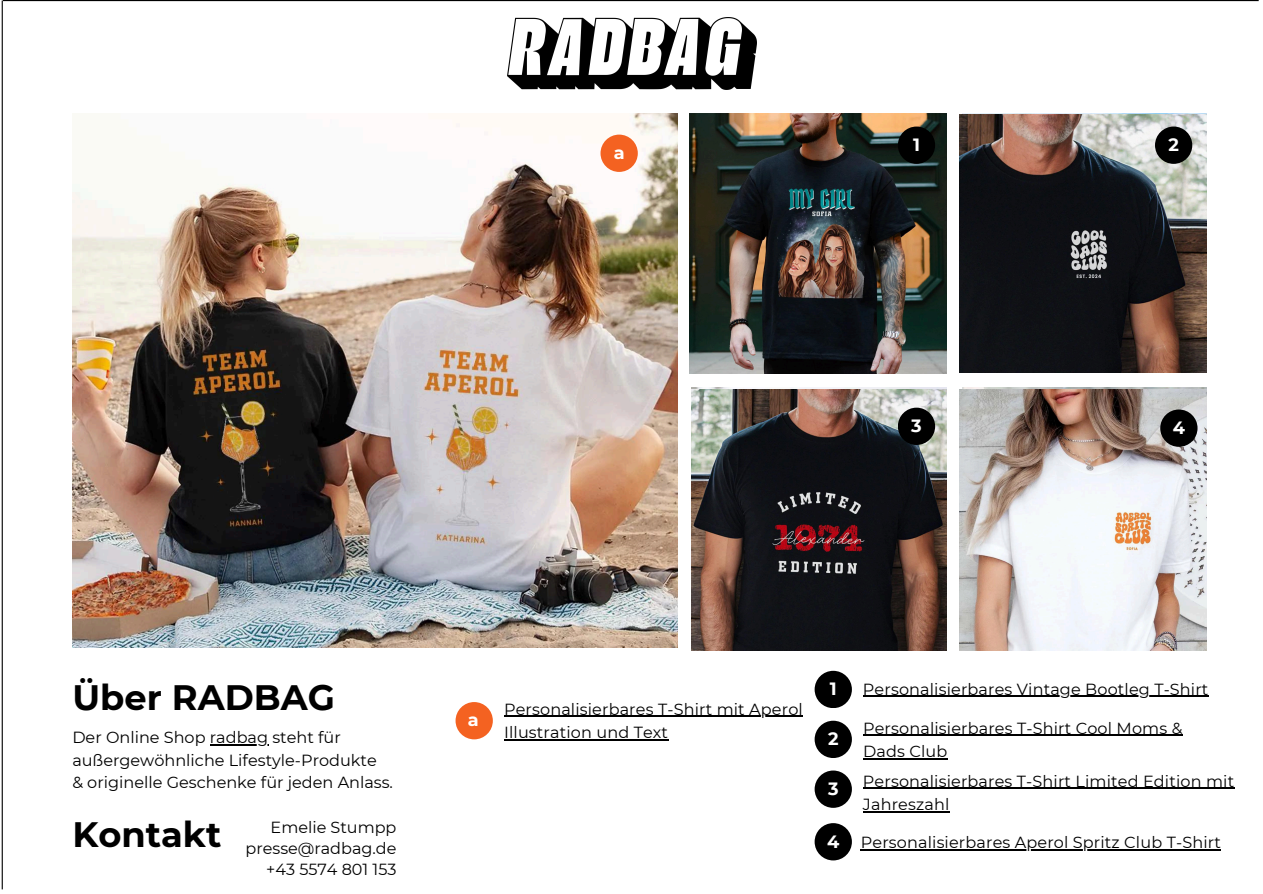
<style>
.page{position:relative;width:1263px;height:894px;background:#fff}
.page>*{position:absolute;margin:0;border:0;box-sizing:border-box;transform-origin:0 0}
.t1{font:700 35.25px "Montserrat";color:#000}
.t2{font:700 17.7px "Montserrat";color:#fff}
.t3{font:16.05px/23.7px "Montserrat";letter-spacing:.01em;color:#000}
</style>
<div class="page">
<div style="left:815px;top:670px;width:37px;height:38px;background:#000;border-radius:50%"></div>
<div style="left:815px;top:720px;width:37px;height:37px;background:#000;border-radius:50%"></div>
<div style="left:815px;top:822px;width:37px;height:38px;background:#000;border-radius:50%"></div>
<hr style="left:3px;top:0;width:1256px;height:1px;background:#000">
<hr style="left:2px;top:1px;width:1px;height:888px;background:#000">
<img style="left:689px;top:113px;width:258px;height:260px">
<div style="left:898px;top:126px;width:37px;height:38px;background:#000;border-radius:50%"></div>
<img style="left:959px;top:114px;width:247px;height:258px">
<div style="left:1155px;top:126px;width:37px;height:38px;background:#000;border-radius:50%"></div>
<img style="left:691px;top:389px;width:256px;height:261px">
<div style="left:898px;top:407px;width:37px;height:38px;background:#000;border-radius:50%"></div>
<img style="left:959px;top:389px;width:247px;height:261px">
<div style="left:1160px;top:409px;width:37px;height:37px;background:#000;border-radius:50%"></div>
<div style="left:815px;top:770px;width:37px;height:37px;background:#000;border-radius:50%"></div>
<img style="left:73px;top:113px;width:604px;height:534px">
<div style="left:600px;top:134px;width:38px;height:38px;background:#f46221;border-radius:50%"></div>
<div style="left:456px;top:701px;width:37px;height:38px;background:#f46221;border-radius:50%"></div>
<hr style="left:863px;top:734px;width:320px;height:1px;background:#000">
<hr style="left:863px;top:758px;width:84px;height:1px;background:#000">
<hr style="left:863px;top:787px;width:371px;height:1px;background:#000">
<hr style="left:863px;top:811px;width:86px;height:1px;background:#000">
<hr style="left:861px;top:848px;width:360px;height:2px;background:#000">
<hr style="left:863px;top:695px;width:346px;height:1px;background:#000">
<hr style="left:504px;top:715px;width:299px;height:1px;background:#000">
<hr style="left:504px;top:739px;width:164px;height:1px;background:#000">
<img style="left:507px;top:17px;width:249px;height:72px">
<hr style="left:210px;top:744px;width:58px;height:1px;background:#000">
<h1 class="t2" style="left:614px;top:142px;width:12px">a</h1>
<p class="t2" style="left:913px;top:134px;width:8px">1</p>
<p class="t2" style="left:1168px;top:134px;width:12px">2</p>
<p class="t2" style="left:911px;top:415px;width:12px">3</p>
<p class="t2" style="left:1173px;top:416px;width:14px">4</p>
<p class="t1" style="left:72px;top:676px;width:264px">Über RADBAG</p>
<p class="t3" style="left:72px;top:725px;width:270px">Der Online Shop radbag steht für</p>
<p class="t3" style="left:72px;top:748px;width:322px;line-height:22.5px">außergewöhnliche Lifestyle-Produkte<br>&amp; originelle Geschenke für jeden Anlass.</p>
<p class="t1" style="left:72px;top:812px;width:151px">Kontakt</p>
<h1 class="t3" style="left:271px;top:814px;width:127px">Emelie Stumpp</h1>
<p class="t3" style="left:246px;top:836px;width:152px">presse@radbag.de</p>
<p class="t3" style="left:266px;top:857px;width:132px">+43 5574 801 153</p>
<p class="t2" style="left:468px;top:708px;width:12px">a</p>
<p class="t3" style="left:504px;top:696px;width:300px">Personalisierbares T-Shirt mit Aperol<br>Illustration und Text</p>
<p class="t2" style="left:830px;top:677px;width:8px">1</p>
<p class="t2" style="left:828px;top:727px;width:12px">2</p>
<p class="t2" style="left:828px;top:777px;width:12px">3</p>
<p class="t2" style="left:827px;top:830px;width:14px">4</p>
<p class="t3" style="left:863px;top:676px;width:347px">Personalisierbares Vintage Bootleg T-Shirt</p>
<p class="t3" style="left:863px;top:715px;width:321px">Personalisierbares T-Shirt Cool Moms &amp;</p>
<p class="t3" style="left:863px;top:739px;width:86px">Dads Club</p>
<p class="t3" style="left:863px;top:768px;width:373px">Personalisierbares T-Shirt Limited Edition mit<br>Jahreszahl</p>
<p class="t3" style="left:861px;top:830px;width:361px">Personalisierbares Aperol Spritz Club T-Shirt</p>
</div>
